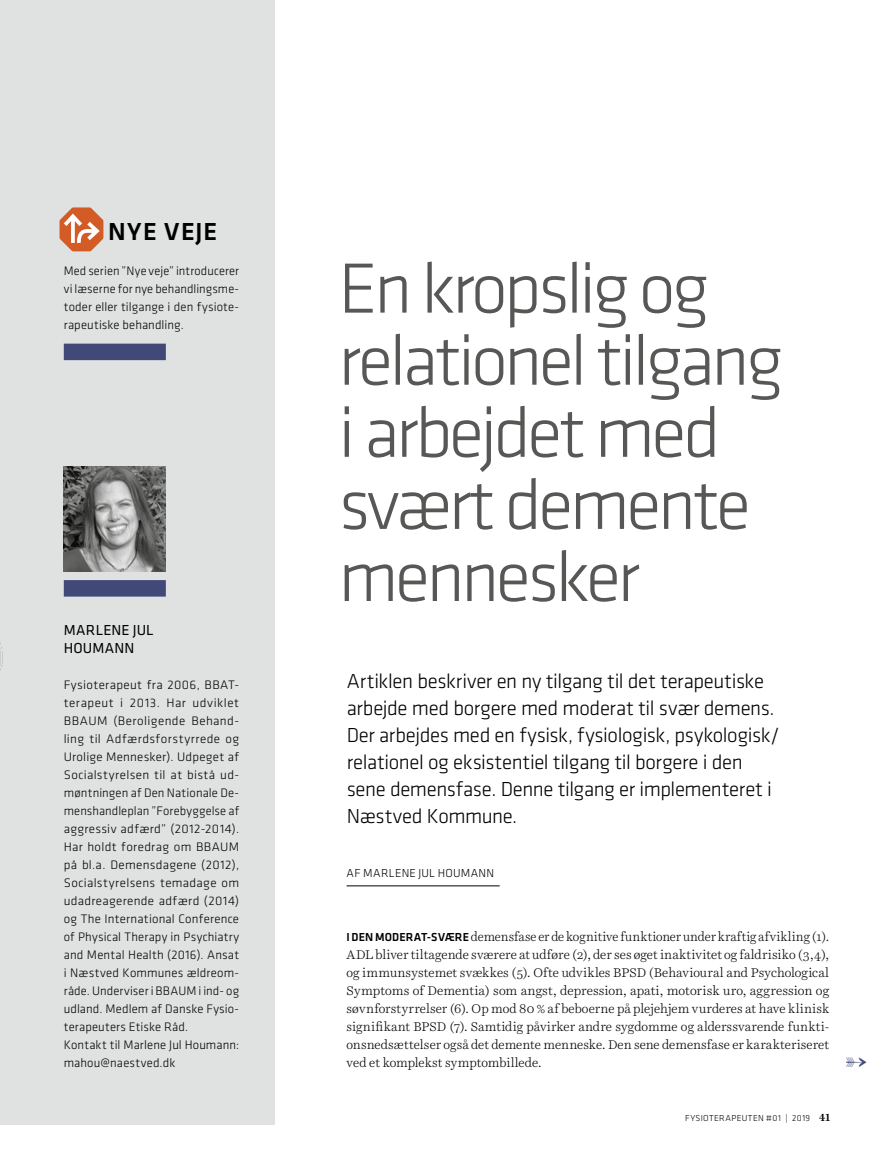
<style>
.page{position:relative;width:893px;height:1149px;background:#fff}
.page>*{position:absolute;margin:0;border:0;box-sizing:border-box;transform-origin:0 0}
.t1{font:300 73.5px/72px "Klavika";letter-spacing:-.05em;color:#575756}
.t2{font:500 25.5px "Klavika";letter-spacing:.055em;color:#000}
.t3{font:300 21px/27px "Klavika";letter-spacing:-.02em;color:#000}
.t4{font:15px/18px "Klavika";letter-spacing:.005em;color:#000}
.t5{font:300 12.75px/18px "Klavika";letter-spacing:.015em;color:#000}
.t6{font:300 12.75px/18px "Harriet Text";letter-spacing:.005em;color:#000;text-align:justify}
.t7{font:300 12px "Klavika";letter-spacing:.02em;color:#000}
.t8{font:300 9px "Klavika";letter-spacing:.04em;color:#000}
.s1{font-family:"Klavika";font-weight:500;font-size:12px}
.s2{font-size:8.85px}
.s3{font-family:"Harriet Text";font-weight:700;font-size:10.5px}
</style>
<div class="page">
<div style="left:0;top:0;width:274px;height:1124px;background:#dfe2e1"></div>
<div style="left:64px;top:580px;width:102px;height:16px;background:#404978"></div>
<div style="left:64px;top:343px;width:102px;height:17px;background:#404978"></div>
<img style="left:64px;top:466px;width:102px;height:105px">
<svg style="left:60px;top:207px;width:43px;height:44px"></svg>
<hr style="left:347px;top:885px;width:153px;height:1px;background:#000">
<h2 class="t2" style="left:108px;top:214px;width:110px">NYE VEJE</h2>
<p class="t5" style="left:64px;top:261px;width:177px;text-align:justify">Med serien ”Nye veje” introducerer vi læserne for nye behandlingsme&shy;toder eller tilgange i den fysiote&shy;rapeutiske behandling.</p>
<p class="t4" style="left:64px;top:620px;width:92px">MARLENE JUL<br>HOUMANN</p>
<p class="t5" style="left:64px;top:675px;width:177px">Fysioterapeut fra 2006, BBAT&shy;terapeut i 2013. Har udviklet<br>BBAUM (Beroligende Behand&shy;ling til Adfærdsforstyrrede og<br>Urolige Mennesker). Udpeget af<br>Socialstyrelsen til at bistå ud&shy;møntningen af Den Nationale De&shy;menshandleplan ”Forebyggelse af aggressiv adfærd” (2012-2014).<br>Har holdt foredrag om BBAUM på bl.a. Demensdagene (2012),<br>Socialstyrelsens temadage om udadreagerende adfærd (2014) og The International Conference of Physical Therapy in Psychiatry and Mental Health (2016). Ansat i Næstved Kommunes ældreom&shy;råde. Underviser i BBAUM i ind- og udland. Medlem af Danske Fysio&shy;terapeuters Etiske Råd.<br>Kontakt til Marlene Jul Houmann: mahou@naestved.dk</p>
<h1 class="t1" style="left:338px;top:251px;width:447px">En kropslig og relationel tilgang i arbejdet med svært demente mennesker</h1>
<p class="t3" style="left:347px;top:667px;width:434px">Artiklen beskriver en ny tilgang til det terapeutiske arbejde med borgere med moderat til svær demens.<br>Der arbejdes med en fysisk, fysiologisk, psykologisk/ relationel og eksistentiel tilgang til borgere i den sene demensfase. Denne tilgang er implementeret i Næstved Kommune.</p>
<p class="t7" style="left:347px;top:865px;width:149px">AF MARLENE JUL HOUMANN</p>
<p class="t6" style="left:347px;top:927px;width:484px"><span class="s1">I DEN MODERAT-SVÆRE</span> demensfase er de kognitive funktioner under kraftig afvikling (1).<br>ADL bliver tiltagende sværere at udføre (2), der ses øget inaktivitet og faldrisiko (3,4), og immunsystemet svækkes (5). Ofte udvikles BPSD (Behavioural and Psychological Symptoms of Dementia) som angst, depression, apati, motorisk uro, aggression og søvnforstyrrelser (6). Op mod 80 % af beboerne på plejehjem vurderes at have klinisk signifikant BPSD (7). Samtidig påvirker andre sygdomme og alderssvarende funkti&shy;onsnedsættelser også det demente menneske. Den sene demensfase er karakteriseret ved et komplekst symptombillede.</p>
<p class="t8" style="left:685px;top:1112px;width:147px">FYSIOTERAPEUTEN #<span class="s2">01 |</span> 2019 <span class="s3">41</span></p>
</div>
